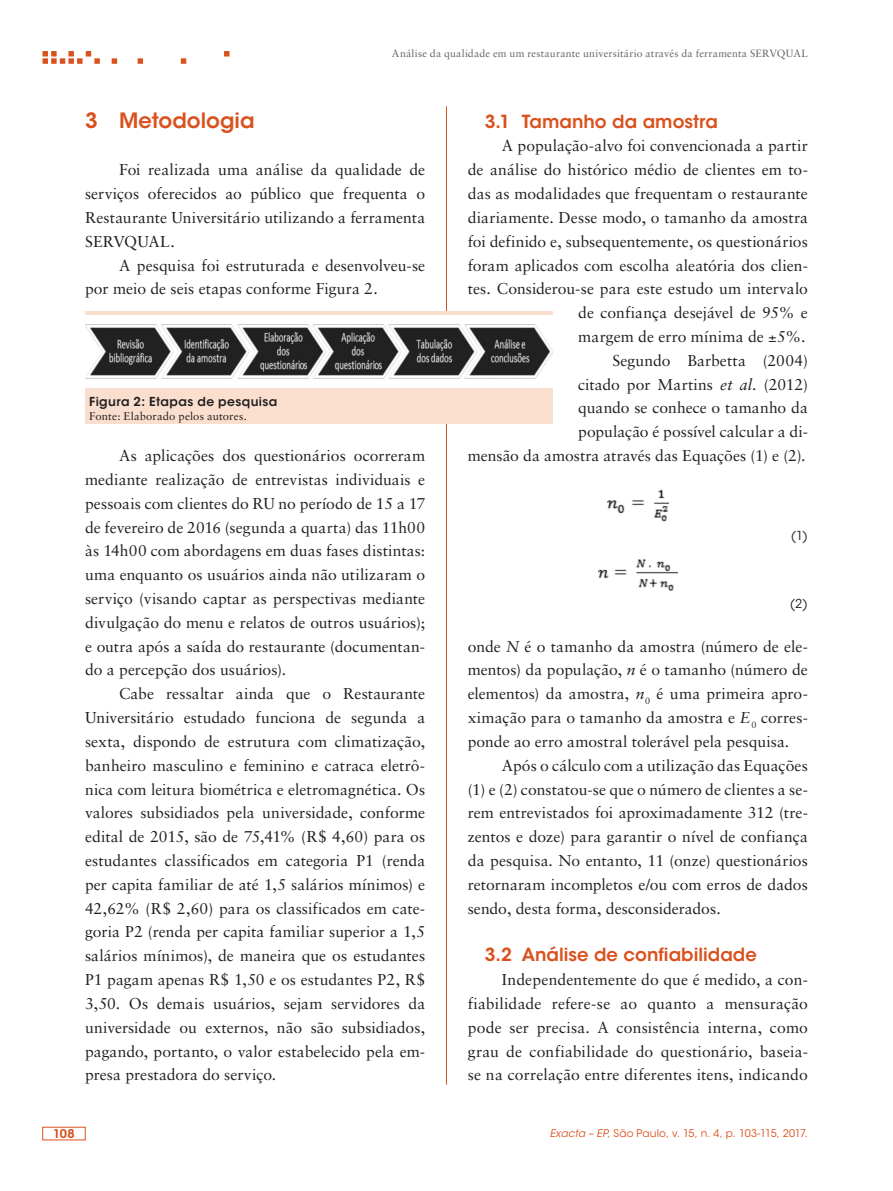
<style>
.page{position:relative;width:893px;height:1191px;background:#fff}
.page>*{position:absolute;margin:0;border:0;box-sizing:border-box;transform-origin:0 0}
.ex_Subtitulo{font:600 21px "ITC Avant Garde Std";color:#da511d}
.ex_Subtitulo_2{font:600 18px "ITC Avant Garde Std";color:#da511d}
.ex_Normal{font:15.75px/23.9px "Sabon LT Std";letter-spacing:.005em;color:#231f20;text-align:justify}
.ex_Normal_-_sem_para{font:15.75px/23.9px "Sabon LT Std";color:#231f20;text-align:justify}
.ex_Tabela_-_titulo{font:600 12.3px "ITC Avant Garde Std";letter-spacing:.03em;color:#231f20}
.ex_Tabela_-_corpo{font:12.3px "ITC Avant Garde Std";color:#231f20}
.t1{font:600 12px "ITC Avant Garde Std";color:#da511d}
.ex_Tabela_-_nota{font:11.25px "Sabon LT Std";letter-spacing:.01em;color:#231f20}
.t2{font:10.5px "Sabon LT Std";letter-spacing:.02em;color:#636366}
.t3{font:10.5px "ITC Avant Garde Std";letter-spacing:.015em;color:#da511d}
.s1{font-style:italic}
</style>
<div class="page">
<hr style="left:446px;top:106px;width:1px;height:978px;background:#da511d">
<svg style="left:43px;top:51px;width:186px;height:13px"></svg>
<img style="left:607px;top:489px;width:62px;height:33px">
<img style="left:598px;top:559px;width:80px;height:32px">
<div style="left:85px;top:311px;width:468px;height:113px;background:#fadfce"></div>
<img style="left:85px;top:315px;width:468px;height:72px">
<p class="t2" style="left:392px;top:47px;width:417px">Análise da qualidade em um restaurante universitário através da ferramenta SERVQUAL</p>
<p class="ex_Subtitulo" style="left:85px;top:107px;width:171px">3 Metodologia</p>
<p class="ex_Normal" style="left:85px;top:158px;width:342px;text-indent:34px">Foi realizada uma análise da qualidade de serviços oferecidos ao público que frequenta o Restaurante Universitário utilizando a ferramenta SERVQUAL.</p>
<p class="ex_Normal" style="left:85px;top:253px;width:342px;text-indent:34px">A pesquisa foi estruturada e desenvolveu-se por meio de seis etapas conforme Figura 2.</p>
<p class="ex_Tabela_-_titulo" style="left:89px;top:394px;width:190px">Figura 2: Etapas de pesquisa</p>
<p class="ex_Tabela_-_nota" style="left:89px;top:409px;width:159px">Fonte: Elaborado pelos autores.</p>
<p class="ex_Normal" style="left:85px;top:443px;width:342px;text-indent:34px">As aplicações dos questionários ocorreram mediante realização de entrevistas individuais e pessoais com clientes do RU no período de 15 a 17 de fevereiro de 2016 (segunda a quarta) das 11h00 às 14h00 com abordagens em duas fases distintas: uma enquanto os usuários ainda não utilizaram o serviço (visando captar as perspectivas mediante divulgação do menu e relatos de outros usuários); e outra após a saída do restaurante (documentan&shy;do a percepção dos usuários).</p>
<p class="ex_Normal" style="left:85px;top:681px;width:342px;text-indent:34px">Cabe ressaltar ainda que o Restaurante Universitário estudado funciona de segunda a sexta, dispondo de estrutura com climatização, banheiro masculino e feminino e catraca eletrô&shy;nica com leitura biométrica e eletromagnética. Os valores subsidiados pela universidade, conforme edital de 2015, são de 75,41% (R$ 4,60) para os estudantes classificados em categoria P1 (renda per capita familiar de até 1,5 salários mínimos) e 42,62% (R$ 2,60) para os classificados em cate&shy;goria P2 (renda per capita familiar superior a 1,5 salários mínimos), de maneira que os estudantes P1 pagam apenas R$ 1,50 e os estudantes P2, R$ 3,50. Os demais usuários, sejam servidores da universidade ou externos, não são subsidiados, pagando, portanto, o valor estabelecido pela em&shy;presa prestadora do serviço.</p>
<p class="ex_Subtitulo_2" style="left:485px;top:110px;width:235px">3.1 Tamanho da amostra</p>
<p class="ex_Normal" style="left:468px;top:134px;width:342px;text-align:right">A população-alvo foi convencionada a partir<br>de análise do histórico médio de clientes em to&shy;das as modalidades que frequentam o restaurante diariamente. Desse modo, o tamanho da amostra foi definido e, subsequentemente, os questionários foram aplicados com escolha aleatória dos clien&shy;tes. Considerou-se para este estudo um intervalo de confiança desejável de 95% e<br>margem de erro mínima de ±5%.</p>
<p class="ex_Normal" style="left:468px;top:348px;width:342px;text-align:right">Segundo Barbetta (2004)<br>citado por Martins <span class="s1">et al.</span> (2012)<br>quando se conhece o tamanho da<br>população é possível calcular a di-<br>mensão da amostra através das Equações (1) e (2).</p>
<p class="ex_Tabela_-_corpo" style="left:791px;top:527px;width:19px">(1)</p>
<p class="ex_Tabela_-_corpo" style="left:790px;top:595px;width:20px">(2)</p>
<p class="ex_Normal_-_sem_para" style="left:468px;top:634px;width:342px">onde <span class="s1">N</span> é o tamanho da amostra (número de ele&shy;mentos) da população, <span class="s1">n</span> é o tamanho (número de elementos) da amostra, <span class="s1">n</span><sub>0</sub> é uma primeira apro&shy;ximação para o tamanho da amostra e <span class="s1">E</span><sub>0</sub> corres&shy;ponde ao erro amostral tolerável pela pesquisa.</p>
<p class="ex_Normal" style="left:468px;top:753px;width:342px;text-indent:34px">Após o cálculo com a utilização das Equações (1) e (2) constatou-se que o número de clientes a se&shy;rem entrevistados foi aproximadamente 312 (tre&shy;zentos e doze) para garantir o nível de confiança da pesquisa. No entanto, 11 (onze) questionários retornaram incompletos e/ou com erros de dados sendo, desta forma, desconsiderados.</p>
<p class="ex_Subtitulo_2" style="left:485px;top:943px;width:274px">3.2 Análise de confiabilidade</p>
<p class="ex_Normal" style="left:468px;top:967px;width:342px;text-indent:34px">Independentemente do que é medido, a con&shy;fiabilidade refere-se ao quanto a mensuração pode ser precisa. A consistência interna, como grau de confiabilidade do questionário, baseia&shy;se na correlação entre diferentes itens, indicando</p>
<p class="t1" style="left:53px;top:1126px;width:23px">108</p>
<p class="t3" style="left:550px;top:1127px;width:259px"><span class="s1">Exacta – EP</span>, São Paulo, v. 15, n. 4, p. 103-115, 2017.</p>
</div>
